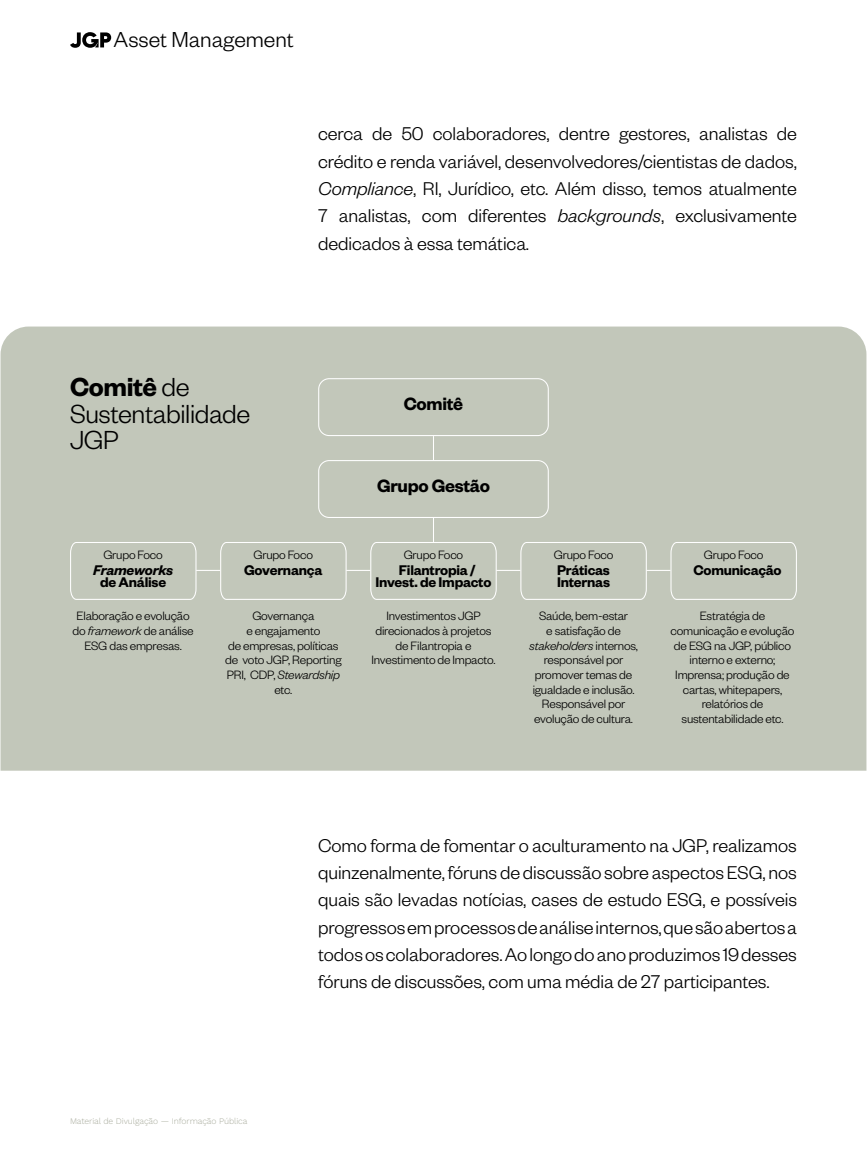
<style>
.page{position:relative;width:867px;height:1155px;background:#fff}
.page>*{position:absolute;margin:0;border:0;box-sizing:border-box;transform-origin:0 0}
.t1{font:300 28.7px/26.2px "Founders Grotesk";letter-spacing:-.015em;color:#000}
.t2{font:300 23.83px "Founders Grotesk";color:#000}
.t3{font:300 20.3px/27.3px "Founders Grotesk";letter-spacing:-.005em;color:#000;text-align:justify}
.t4{font:600 19.6px "Founders Grotesk";letter-spacing:-.015em;color:#000}
.t5{font:600 15.4px/12.6px "Founders Grotesk";letter-spacing:-.015em;color:#000;text-align:center}
.t6{font:italic 600 15.4px "Founders Grotesk";letter-spacing:-.015em;color:#000}
.t7{font:300 13.3px/14.7px "Founders Grotesk";letter-spacing:-.015em;color:#000;text-align:center}
.t8{font:300 8.57px "Work Sans";letter-spacing:-.01em;color:#a8ab9c}
.s1{font-style:italic}
.s2{font-weight:600}
</style>
<div class="page">
<div style="left:1px;top:327px;width:865px;height:444px;background:#c2c7ba"></div>
<svg style="left:70px;top:32px;width:41px;height:16px"></svg>
<div style="left:318px;top:378px;width:230px;height:58px;border:1px solid #fff;border-radius:10px"></div>
<div style="left:318px;top:460px;width:230px;height:58px;border:1px solid #fff;border-radius:10px"></div>
<svg style="left:433px;top:436px;width:1px;height:24px"></svg>
<div style="left:69px;top:518px;width:728px;height:82px;background:#c2c7ba"></div>
<p class="t2" style="left:114px;top:25px;width:182px">Asset Management</p>
<p class="t3" style="left:318px;top:119px;width:480px">cerca de 50 colaboradores, dentre gestores, analistas de crédito e renda variável, desenvolvedores/cientistas de dados, <span class="s1">Compliance</span>, RI, Jurídico, etc. Além disso, temos atualmente 7 analistas, com diferentes <span class="s1">backgrounds</span>, exclusivamente dedicados à essa temática.</p>
<h1 class="t1" style="left:70px;top:373px;width:182px"><span class="s2">Comitê</span> de<br>Sustentabilidade<br>JGP</h1>
<p class="t4" style="left:403px;top:392px;width:61px">Comitê</p>
<p class="t4" style="left:377px;top:474px;width:114px">Grupo Gestão</p>
<p class="t7" style="left:253px;top:547px;width:61px">Grupo Foco</p>
<p class="t7" style="left:703px;top:547px;width:61px">Grupo Foco</p>
<p class="t5" style="left:375px;top:563px;width:117px">Filantropia /<br>Invest. de Impacto</p>
<p class="t5" style="left:557px;top:563px;width:54px;text-align:left">Práticas<br>Internas</p>
<p class="t7" style="left:103px;top:547px;width:61px">Grupo Foco</p>
<p class="t7" style="left:403px;top:547px;width:61px">Grupo Foco</p>
<p class="t7" style="left:553px;top:547px;width:61px">Grupo Foco</p>
<p class="t5" style="left:244px;top:563px;width:80px">Governança</p>
<p class="t5" style="left:693px;top:563px;width:90px">Comunicação</p>
<p class="t6" style="left:93px;top:560px;width:81px">Frameworks</p>
<p class="t5" style="left:100px;top:575px;width:68px">de Análise</p>
<p class="t7" style="left:72px;top:608px;width:123px">Elaboração e evolução do <span class="s1">framework</span> de análise<br>ESG das empresas.</p>
<p class="t7" style="left:225px;top:608px;width:118px">Governança<br>e engajamento<br>de empresas, políticas de voto JGP, Reporting<br>PRI, CDP, <span class="s1">Stewardship </span>etc.</p>
<p class="t7" style="left:371px;top:608px;width:125px">Investimentos JGP direcionados à projetos de Filantropia e<br>Investimento de Impacto.</p>
<p class="t7" style="left:529px;top:608px;width:110px">Saúde, bem-estar<br>e satisfação de <span class="s1">stakeholders</span> internos, responsável por promover temas de igualdade e inclusão.<br>Responsável por evolução de cultura.</p>
<p class="t7" style="left:670px;top:608px;width:125px">Estratégia de comunicação e evolução de ESG na JGP, público interno e externo;<br>Imprensa; produção de cartas, whitepapers, relatórios de sustentabilidade etc.</p>
<p class="t8" style="left:70px;top:1114px;width:179px">Material de Divulgação — Informação Pública</p>
<p class="t3" style="left:318px;top:831px;width:480px">Como forma de fomentar o aculturamento na JGP, realizamos quinzenalmente, fóruns de discussão sobre aspectos ESG, nos quais são levadas notícias, cases de estudo ESG, e possíveis progressos em processos de análise internos, que são abertos a todos os colaboradores. Ao longo do ano produzimos 19 desses fóruns de discussões, com uma média de 27 participantes.</p>
</div>
